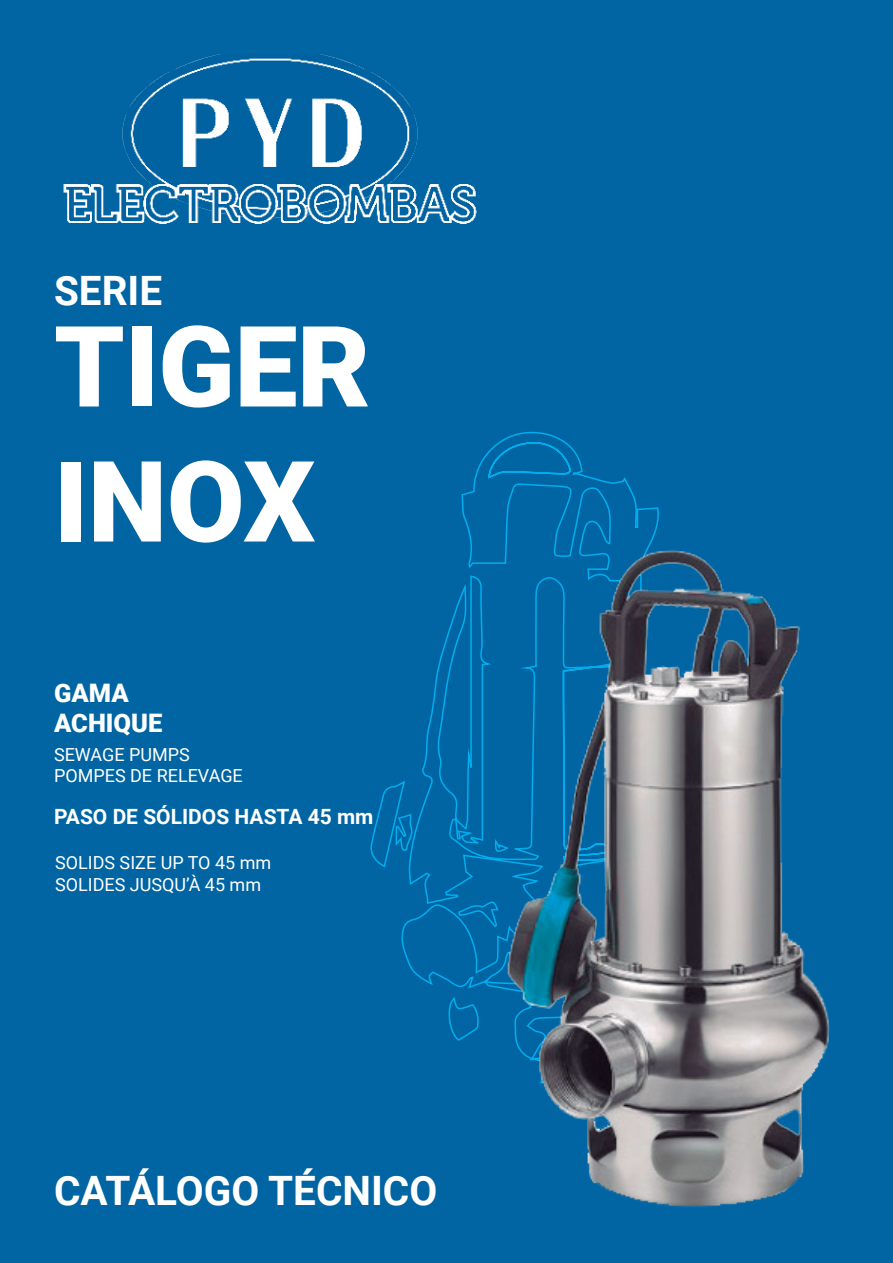
<style>
.page{position:relative;width:893px;height:1263px;background:#0065a2}
.page>*{position:absolute;margin:0;border:0;box-sizing:border-box;transform-origin:0 0}
.t1{font:900 112.5px "Roboto";letter-spacing:-.005em;color:#fff}
.t2{font:700 40.5px "Roboto";color:#fff}
.t3{font:900 25.5px "Roboto";color:#fff}
.t4{font:700 21px "Roboto";color:#fff}
.t5{font:18px "Roboto";color:#fff}
</style>
<div class="page">
<img style="left:63px;top:54px;width:307px;height:170px">
<svg style="left:370px;top:71px;width:289px;height:970px"></svg>
<img style="left:496px;top:545px;width:334px;height:662px">
<p class="t2" style="left:54px;top:262px;width:110px">SERIE</p>
<p class="t1" style="left:54px;top:288px;width:318px">TIGER</p>
<p class="t1" style="left:54px;top:423px;width:263px">INOX</p>
<p class="t3" style="left:54px;top:675px;width:76px">GAMA</p>
<p class="t3" style="left:54px;top:705px;width:110px">ACHIQUE</p>
<p class="t5" style="left:54px;top:741px;width:137px">SEWAGE PUMPS</p>
<p class="t5" style="left:54px;top:763px;width:190px">POMPES DE RELEVAGE</p>
<p class="t4" style="left:54px;top:801px;width:321px">PASO DE SÓLIDOS HASTA 45 mm</p>
<p class="t5" style="left:55px;top:850px;width:218px">SOLIDS SIZE UP TO 45 mm</p>
<p class="t5" style="left:55px;top:872px;width:208px">SOLIDES JUSQU’À 45 mm</p>
<p class="t2" style="left:54px;top:1163px;width:385px">CATÁLOGO TÉCNICO</p>
</div>
